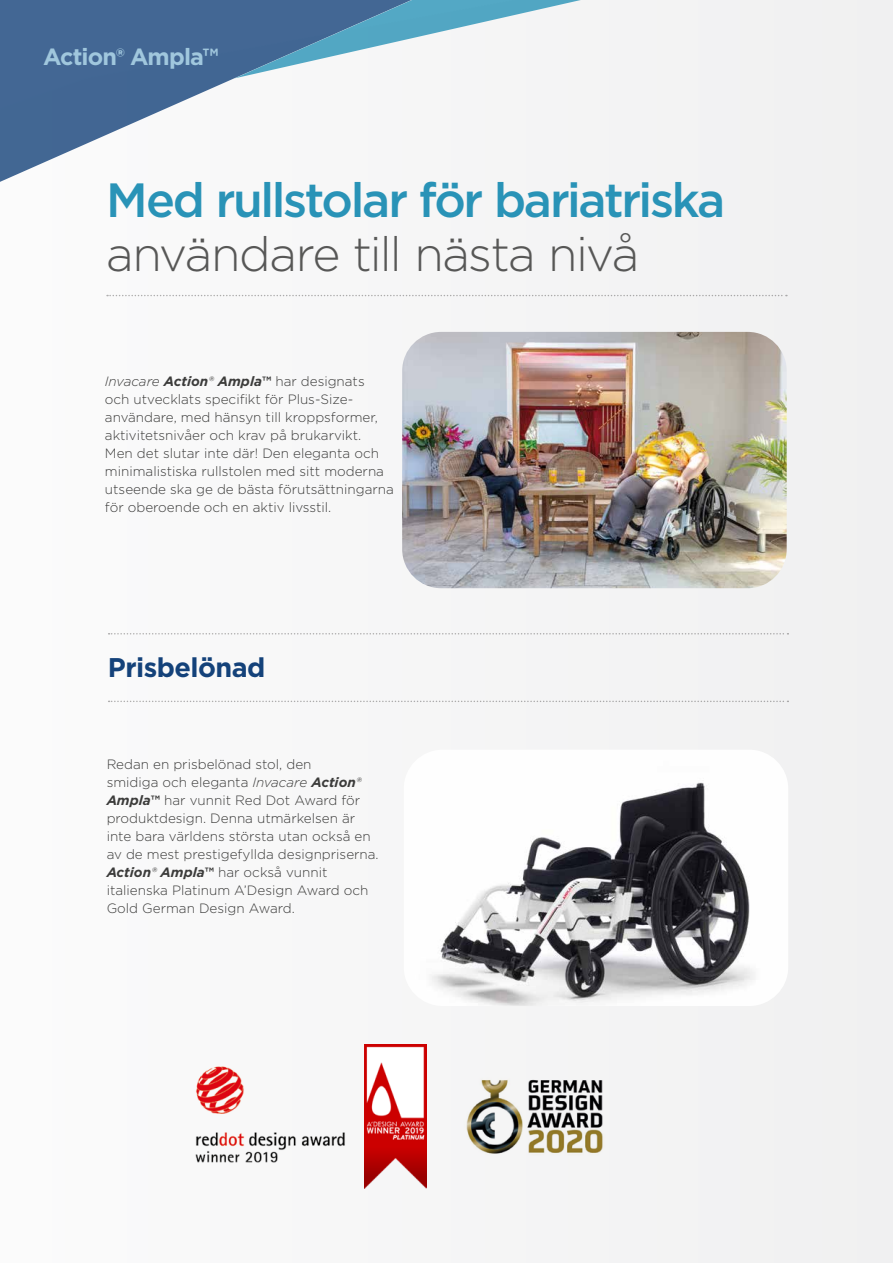
<style>
.page{position:relative;width:893px;height:1263px;background:#fff}
.page>*{position:absolute;margin:0;border:0;box-sizing:border-box;transform-origin:0 0}
.t1{font:500 48px "Gotham";letter-spacing:-.05em;color:#2993b7}
.t2{font:300 48px "Gotham";letter-spacing:-.035em;color:#575756}
.t3{font:700 27px "Gotham";letter-spacing:-.02em;color:#14427a}
.t4{font:700 23.4px "Gotham";letter-spacing:-.035em;color:#a0c7dd}
.t5{font:300 13.5px/18px "Gotham";color:#3c3c3b}
.s1{font-style:italic}
.s2{font-weight:700;font-style:italic}
.s3{font-weight:400;font-style:italic}
.s4{font-weight:700}
</style>
<div class="page">
<div style="left:106px;top:0;width:787px;height:1263px;background:#f5f5f6"></div>
<svg style="left:0;top:78px;width:717px;height:187px;fill:#f6f6f6"></svg>
<svg style="left:0;top:0;width:871px;height:78px;fill:#f1f1f1"></svg>
<svg style="left:107px;top:295px;width:680px;height:1px"></svg>
<img style="left:402px;top:332px;width:385px;height:256px">
<img style="left:365px;top:1044px;width:61px;height:144px">
<img style="left:187px;top:1057px;width:166px;height:113px">
<img style="left:458px;top:1075px;width:152px;height:82px">
<svg style="left:109px;top:633px;width:679px;height:1px"></svg>
<svg style="left:109px;top:701px;width:679px;height:1px"></svg>
<img style="left:404px;top:750px;width:384px;height:256px">
<h3 class="t4" style="left:43px;top:41px;width:177px">Action® Ampla™</h3>
<h1 class="t1" style="left:106px;top:168px;width:621px">Med rullstolar för bariatriska</h1>
<h1 class="t2" style="left:106px;top:223px;width:535px">användare till nästa nivå</h1>
<p class="t5" style="left:105px;top:371px;width:290px"><span class="s1">Invacare</span> <span class="s2">Action</span><span class="s3">®</span> <span class="s2">Ampla</span><span class="s4">™</span> har designats<br>och utvecklats specifikt för Plus-Size&shy;användare, med hänsyn till kroppsformer, aktivitetsnivåer och krav på brukarvikt.<br>Men det slutar inte där! Den eleganta och minimalistiska rullstolen med sitt moderna utseende ska ge de bästa förutsättningarna för oberoende och en aktiv livsstil.</p>
<h2 class="t3" style="left:108px;top:649px;width:159px">Prisbelönad</h2>
<p class="t5" style="left:107px;top:754px;width:274px">Redan en prisbelönad stol, den<br>smidiga och eleganta <span class="s1">Invacare</span> <span class="s2">Action</span><span class="s3">® </span><span class="s2">Ampla</span><span class="s4">™</span> har vunnit Red Dot Award för produktdesign. Denna utmärkelsen är inte bara världens största utan också en av de mest prestigefyllda designpriserna.<br><span class="s2">Action</span><span class="s3">®</span> <span class="s2">Ampla</span><span class="s4">™</span> har också vunnit italienska Platinum A’Design Award och Gold German Design Award.</p>
</div>
